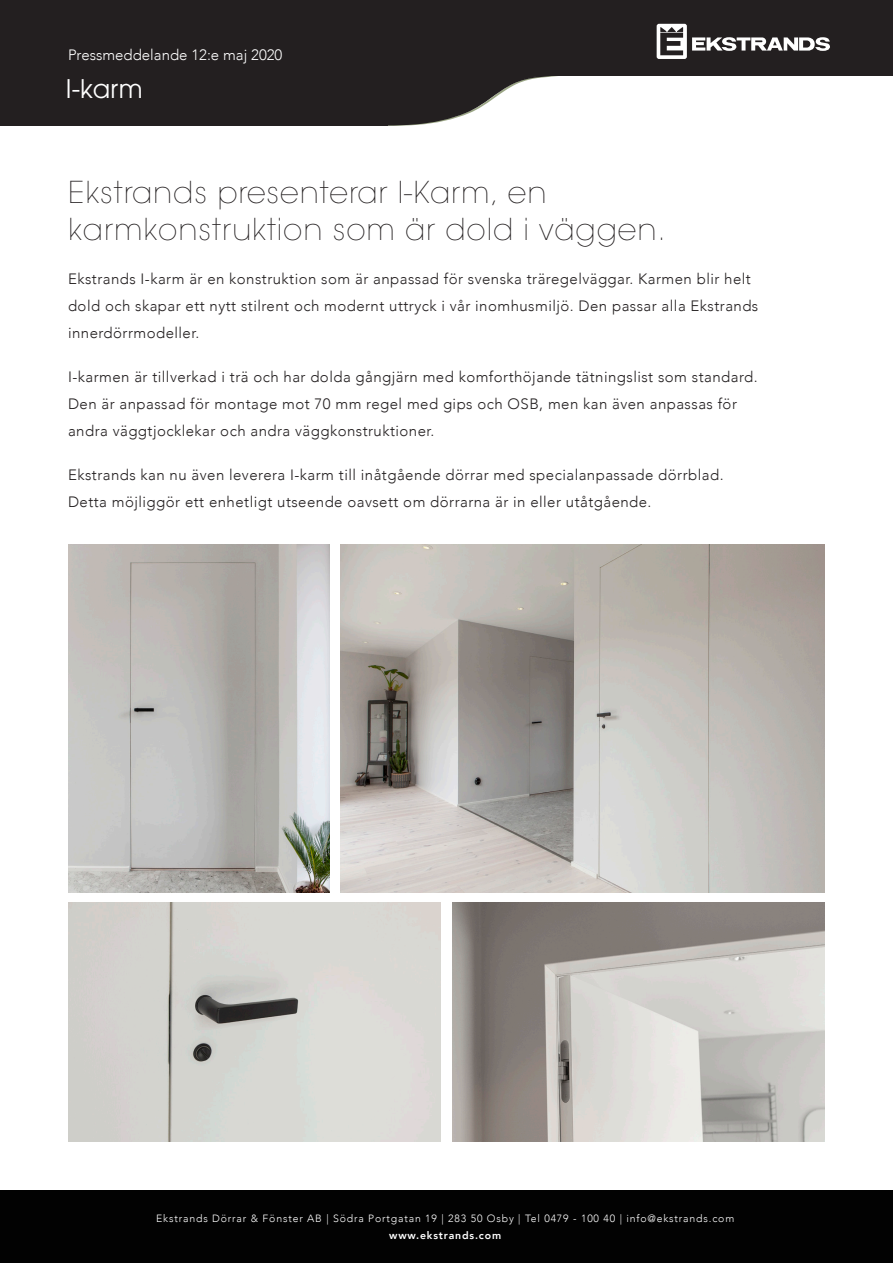
<style>
.page{position:relative;width:893px;height:1263px;background:#fff}
.page>*{position:absolute;margin:0;border:0;box-sizing:border-box;transform-origin:0 0}
.t1{font:200 30px/36px "Avant Garde";letter-spacing:.03em;color:#231f20}
.t2{font:25.5px "Avant Garde";color:#fff}
.t3{font:300 15px/27px "Avenir";letter-spacing:.03em;color:#231f20}
.t4{font:300 15px "Avenir";color:#fff}
.t5{font:300 10.5px "Avenir";letter-spacing:.08em;color:#fff}
.t6{font:800 10.5px "Avenir";letter-spacing:.08em;color:#fff}
</style>
<div class="page">
<svg style="left:0;top:0;width:593px;height:126px;fill:#231f20"></svg>
<div style="left:0;top:34px;width:387px;height:92px;background:#231f20"></div>
<div style="left:89px;top:0;width:804px;height:75px;background:#231f20"></div>
<div style="left:0;top:1191px;width:893px;height:72px;background:#020202"></div>
<svg style="left:657px;top:24px;width:173px;height:35px"></svg>
<img style="left:341px;top:544px;width:484px;height:348px">
<img style="left:68px;top:544px;width:262px;height:348px">
<img style="left:68px;top:902px;width:372px;height:239px">
<img style="left:453px;top:902px;width:372px;height:239px">
<p class="t4" style="left:68px;top:46px;width:216px">Pressmeddelande 12:e maj 2020</p>
<h2 class="t2" style="left:66px;top:73px;width:78px">I-karm</h2>
<h1 class="t1" style="left:68px;top:175px;width:599px">Ekstrands presenterar I-Karm, en karmkonstruktion som är dold i väggen.</h1>
<p class="t3" style="left:68px;top:265px;width:692px">Ekstrands I-karm är en konstruktion som är anpassad för svenska träregelväggar. Karmen blir helt dold och skapar ett nytt stilrent och modernt uttryck i vår inomhusmiljö. Den passar alla Ekstrands innerdörrmodeller.</p>
<p class="t3" style="left:68px;top:363px;width:691px">I-karmen är tillverkad i trä och har dolda gångjärn med komforthöjande tätningslist som standard.<br>Den är anpassad för montage mot 70 mm regel med gips och OSB, men kan även anpassas för andra väggtjocklekar och andra väggkonstruktioner.</p>
<p class="t3" style="left:68px;top:461px;width:657px">Ekstrands kan nu även leverera I-karm till inåtgående dörrar med specialanpassade dörrblad.<br>Detta möjliggör ett enhetligt utseende oavsett om dörrarna är in eller utåtgående.</p>
<p class="t5" style="left:156px;top:1212px;width:580px">Ekstrands Dörrar &amp; Fönster AB | Södra Portgatan 19 | 283 50 Osby | Tel 0479 - 100 40 | info@ekstrands.com</p>
<p class="t6" style="left:389px;top:1227px;width:113px">www.ekstrands.com</p>
</div>
